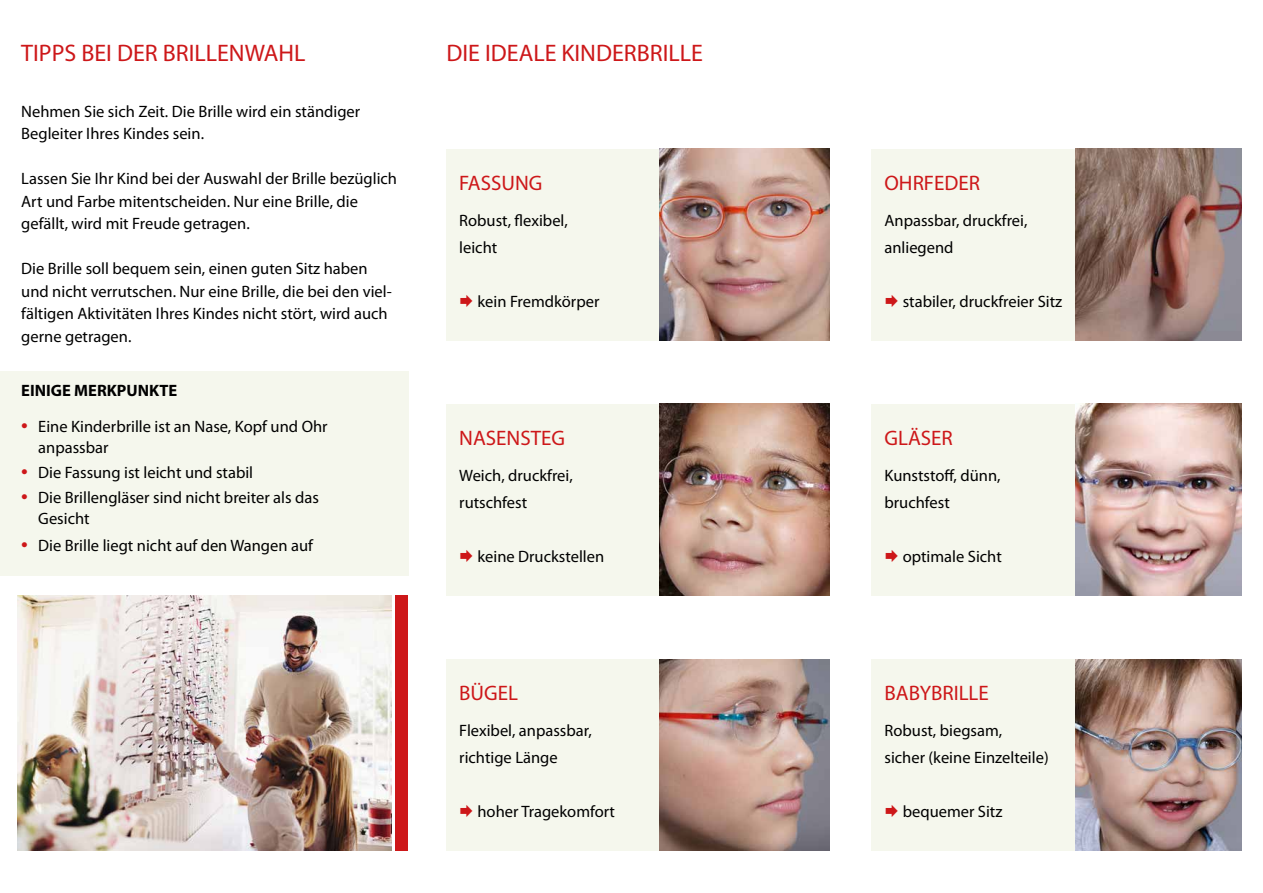
<style>
.page{position:relative;width:1263px;height:893px;background:#fff}
.page>*{position:absolute;margin:0;border:0;box-sizing:border-box;transform-origin:0 0}
.t1{font:24px "Myriad Pro";color:#cd1719}
.t2{font:21px "Myriad Pro";color:#cd1719}
.t3{font:16.5px/27px "Myriad Pro";color:#000}
.t4{font:700 16.5px "Myriad Pro";color:#000}
.s1{font-size:24px;color:#cd1719}
</style>
<div class="page">
<img style="left:17px;top:595px;width:374px;height:255px">
<div style="left:446px;top:149px;width:213px;height:191px;background:#f5f7ed"></div>
<img style="left:659px;top:149px;width:170px;height:191px">
<div style="left:872px;top:149px;width:204px;height:191px;background:#f5f7ed"></div>
<img style="left:1076px;top:149px;width:166px;height:191px">
<div style="left:446px;top:404px;width:213px;height:191px;background:#f5f7ed"></div>
<img style="left:659px;top:404px;width:170px;height:191px">
<div style="left:872px;top:404px;width:204px;height:191px;background:#f5f7ed"></div>
<img style="left:1076px;top:404px;width:166px;height:191px">
<div style="left:446px;top:659px;width:213px;height:191px;background:#f5f7ed"></div>
<img style="left:659px;top:659px;width:170px;height:191px">
<div style="left:872px;top:659px;width:204px;height:191px;background:#f5f7ed"></div>
<img style="left:1076px;top:659px;width:166px;height:191px">
<div style="left:0;top:371px;width:408px;height:204px;background:#f5f7ed"></div>
<div style="left:395px;top:595px;width:13px;height:255px;background:#cd1719"></div>
<h1 class="t1" style="left:21px;top:38px;width:286px">TIPPS BEI DER BRILLENWAHL</h1>
<h1 class="t1" style="left:446px;top:38px;width:258px">DIE IDEALE KINDERBRILLE</h1>
<p class="t3" style="left:21px;top:100px;width:340px;line-height:22.5px">Nehmen Sie sich Zeit. Die Brille wird ein ständiger<br>Begleiter Ihres Kindes sein.</p>
<p class="t3" style="left:21px;top:167px;width:377px;line-height:22.5px">Lassen Sie Ihr Kind bei der Auswahl der Brille bezüglich<br>Art und Farbe mitentscheiden. Nur eine Brille, die gefällt, wird mit Freude getragen.</p>
<p class="t3" style="left:21px;top:257px;width:372px;line-height:22.5px">Die Brille soll bequem sein, einen guten Sitz haben und nicht verrutschen. Nur eine Brille, die bei den viel&shy;fältigen Aktivitäten Ihres Kindes nicht stört, wird auch gerne getragen.</p>
<p class="t4" style="left:21px;top:380px;width:157px">EINIGE MERKPUNKTE</p>
<p class="t3" style="left:38px;top:415px;width:291px;line-height:21px;text-indent:-17px"><span class="s1">•</span> Eine Kinderbrille ist an Nase, Kopf und Ohr anpassbar</p>
<p class="t3" style="left:21px;top:458px;width:233px"><span class="s1">•</span> Die Fassung ist leicht und stabil</p>
<p class="t3" style="left:38px;top:487px;width:282px;line-height:21px;text-indent:-17px"><span class="s1">•</span> Die Brillengläser sind nicht breiter als das<br>Gesicht</p>
<p class="t3" style="left:21px;top:531px;width:293px"><span class="s1">•</span> Die Brille liegt nicht auf den Wangen auf</p>
<p class="t2" style="left:459px;top:170px;width:85px">FASSUNG</p>
<p class="t3" style="left:459px;top:206px;width:110px">Robust, flexibel, leicht</p>
<p class="t3" style="left:477px;top:287px;width:124px">kein Fremdkörper</p>
<p class="t2" style="left:459px;top:425px;width:107px">NASENSTEG</p>
<p class="t3" style="left:459px;top:461px;width:115px">Weich, druckfrei, rutschfest</p>
<p class="t3" style="left:477px;top:542px;width:128px">keine Druckstellen</p>
<p class="t2" style="left:459px;top:680px;width:60px">BÜGEL</p>
<p class="t3" style="left:459px;top:717px;width:134px">Flexibel, anpassbar, richtige Länge</p>
<p class="t3" style="left:477px;top:798px;width:139px">hoher Tragekomfort</p>
<p class="t2" style="left:884px;top:170px;width:97px">OHRFEDER</p>
<p class="t3" style="left:884px;top:206px;width:144px">Anpassbar, druckfrei, anliegend</p>
<p class="t3" style="left:903px;top:287px;width:161px">stabiler, druckfreier Sitz</p>
<p class="t2" style="left:884px;top:425px;width:70px">GLÄSER</p>
<p class="t3" style="left:884px;top:461px;width:118px">Kunststoff, dünn, bruchfest</p>
<p class="t3" style="left:903px;top:542px;width:101px">optimale Sicht</p>
<p class="t2" style="left:884px;top:680px;width:106px">BABYBRILLE</p>
<p class="t3" style="left:884px;top:717px;width:166px">Robust, biegsam,<br>sicher (keine Einzelteile)</p>
<p class="t3" style="left:903px;top:798px;width:101px">bequemer Sitz</p>
</div>
